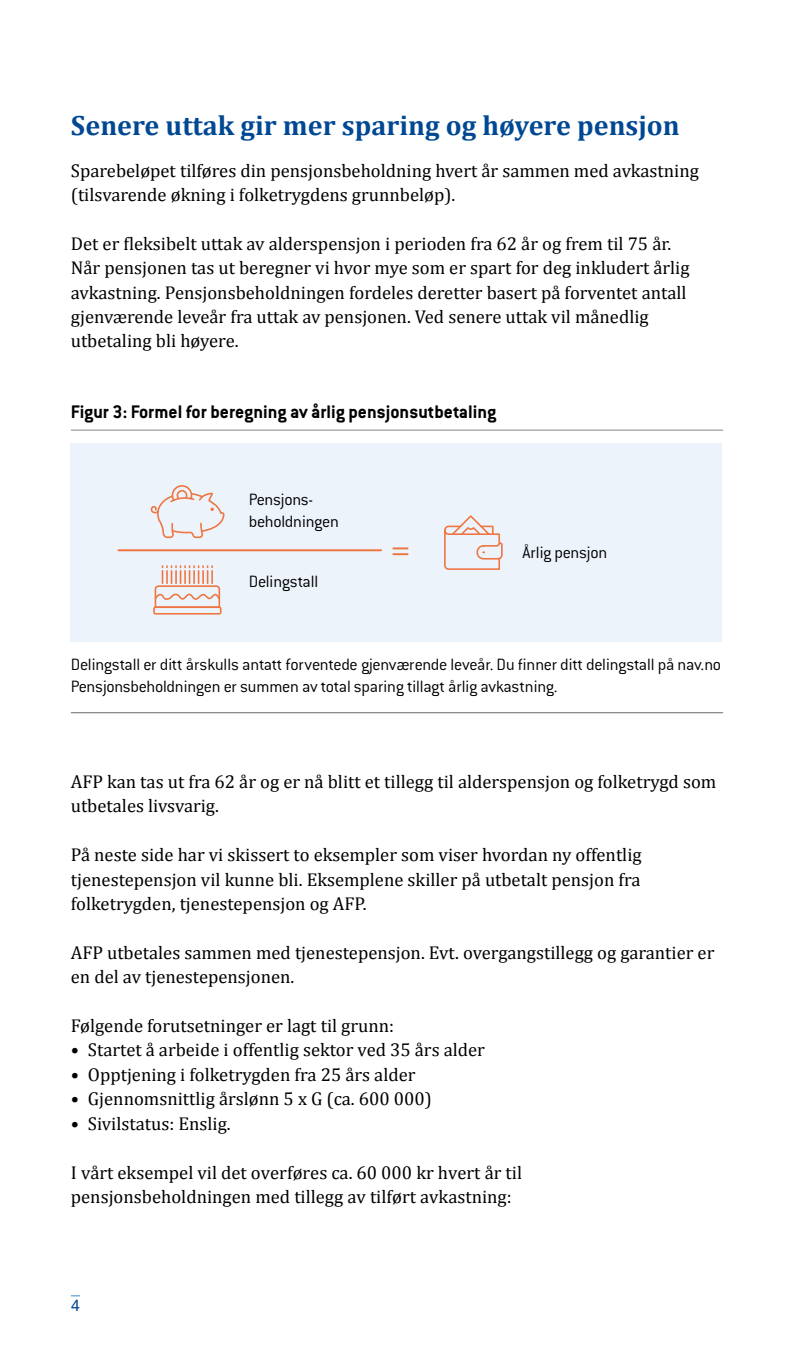
<style>
.page{position:relative;width:794px;height:1361px;background:#fff}
.page>*{position:absolute;margin:0;border:0;box-sizing:border-box;transform-origin:0 0}
.t1{font:500 32px "Conduit ITC Pro";color:#ee7641;scale:1.16 1}
.t2{font:700 28px "Cambria";color:#004893}
.t3{font:700 20px "Conduit ITC Pro";color:#000}
.t4{font:18.6px/24.4px "Cambria";color:#000}
.t5{font:300 18px/22px "Conduit ITC Pro";letter-spacing:-.015em;color:#000}
.t6{font:18px "Conduit ITC Pro";color:#004893}
</style>
<div class="page">
<div style="left:71px;top:443px;width:651px;height:199px;background:#edf3fb"></div>
<svg style="left:150px;top:485px;width:75px;height:54px"></svg>
<svg style="left:154px;top:566px;width:67px;height:40px"></svg>
<div style="left:153px;top:606px;width:68px;height:8px;border:2px solid #ee7641;border-radius:2px"></div>
<svg style="left:444px;top:515px;width:59px;height:55px"></svg>
<hr style="left:71px;top:712px;width:652px;height:1px;background:#000">
<hr style="left:71px;top:430px;width:652px;height:1px;background:#868786">
<hr style="left:118px;top:549px;width:263px;height:2px;background:#ee7641">
<h2 class="t2" style="left:71px;top:109px;width:610px">Senere uttak gir mer sparing og høyere pensjon</h2>
<p class="t4" style="left:71px;top:158px;width:629px">Sparebeløpet tilføres din pensjonsbeholdning hvert år sammen med avkastning (tilsvarende økning i folketrygdens grunnbeløp).</p>
<p class="t4" style="left:71px;top:231px;width:620px">Det er fleksibelt uttak av alderspensjon i perioden fra 62 år og frem til 75 år.<br>Når pensjonen tas ut beregner vi hvor mye som er spart for deg inkludert årlig avkastning. Pensjonsbeholdningen fordeles deretter basert på forventet antall gjenværende leveår fra uttak av pensjonen. Ved senere uttak vil månedlig utbetaling bli høyere.</p>
<p class="t3" style="left:71px;top:400px;width:427px">Figur 3: Formel for beregning av årlig pensjonsutbetaling</p>
<p class="t5" style="left:249px;top:488px;width:92px">Pensjons&shy;beholdningen</p>
<p class="t5" style="left:249px;top:571px;width:71px">Delingstall</p>
<h1 class="t1" style="left:391px;top:531px;width:18px">=</h1>
<p class="t5" style="left:522px;top:541px;width:86px">Årlig pensjon</p>
<p class="t5" style="left:71px;top:654px;width:651px">Delingstall er ditt årskulls antatt forventede gjenværende leveår. Du finner ditt delingstall på nav.no<br>Pensjonsbeholdningen er summen av total sparing tillagt årlig avkastning.</p>
<p class="t4" style="left:71px;top:769px;width:647px">AFP kan tas ut fra 62 år og er nå blitt et tillegg til alderspensjon og folketrygd som utbetales livsvarig.</p>
<p class="t4" style="left:71px;top:842px;width:572px;text-align:justify">På neste side har vi skissert to eksempler som viser hvordan ny offentlig tjenestepensjon vil kunne bli. Eksemplene skiller på utbetalt pensjon fra folketrygden, tjenestepensjon og AFP.</p>
<p class="t4" style="left:71px;top:940px;width:645px">AFP utbetales sammen med tjenestepensjon. Evt. overgangstillegg og garantier er en del av tjenestepensjonen.</p>
<p class="t4" style="left:71px;top:1013px;width:325px">Følgende forutsetninger er lagt til grunn:</p>
<p class="t4" style="left:71px;top:1038px;width:415px">• Startet å arbeide i offentlig sektor ved 35 års alder</p>
<p class="t4" style="left:71px;top:1062px;width:346px">• Opptjening i folketrygden fra 25 års alder</p>
<p class="t4" style="left:71px;top:1086px;width:362px">• Gjennomsnittlig årslønn 5 x G (ca. 600 000)</p>
<p class="t4" style="left:71px;top:1111px;width:161px">• Sivilstatus: Enslig.</p>
<p class="t4" style="left:71px;top:1160px;width:453px">I vårt eksempel vil det overføres ca. 60 000 kr hvert år til pensjonsbeholdningen med tillegg av tilført avkastning:</p>
<p class="t6" style="left:71px;top:1295px;width:11px">4</p>
</div>
